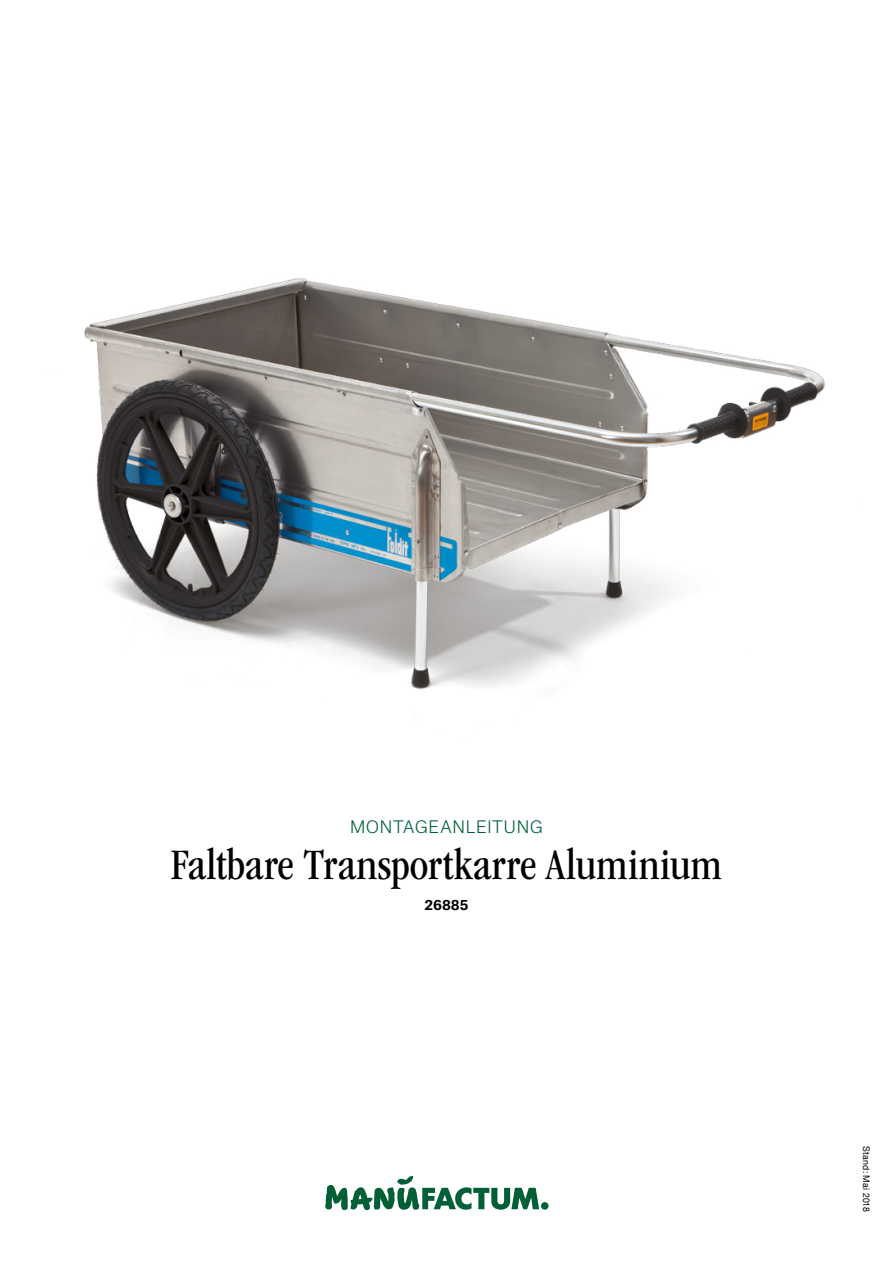
<style>
.page{position:relative;width:893px;height:1263px;background:#fff}
.page>*{position:absolute;margin:0;border:0;box-sizing:border-box;transform-origin:0 0}
.t1{font:condensed 45px "ITC Garamond Std";letter-spacing:.005em;color:#000}
.t2{font:300 16.5px "Atlas Grotesk";letter-spacing:.015em;color:#006037}
.t3{font:700 13.5px "Atlas Grotesk";color:#000}
.t4{font:9.15px "Helvetica Neue LT Com";letter-spacing:.025em;color:#000;scale:.95 1}
</style>
<div class="page">
<img style="left:84px;top:278px;width:741px;height:412px">
<div style="left:541px;top:1202px;width:8px;height:8px;background:#005f35;border-radius:50%"></div>
<svg style="left:325px;top:1176px;width:214px;height:34px"></svg>
<p class="t2" style="left:350px;top:813px;width:195px">MONTAGEANLEITUNG</p>
<p class="t1" style="left:171px;top:840px;width:553px">Faltbare Transportkarre Aluminium</p>
<p class="t3" style="left:424px;top:894px;width:46px">26885</p>
<p class="t4" style="left:872px;top:1146px;width:71px;rotate:90deg">Stand: Mai 2018</p>
</div>
